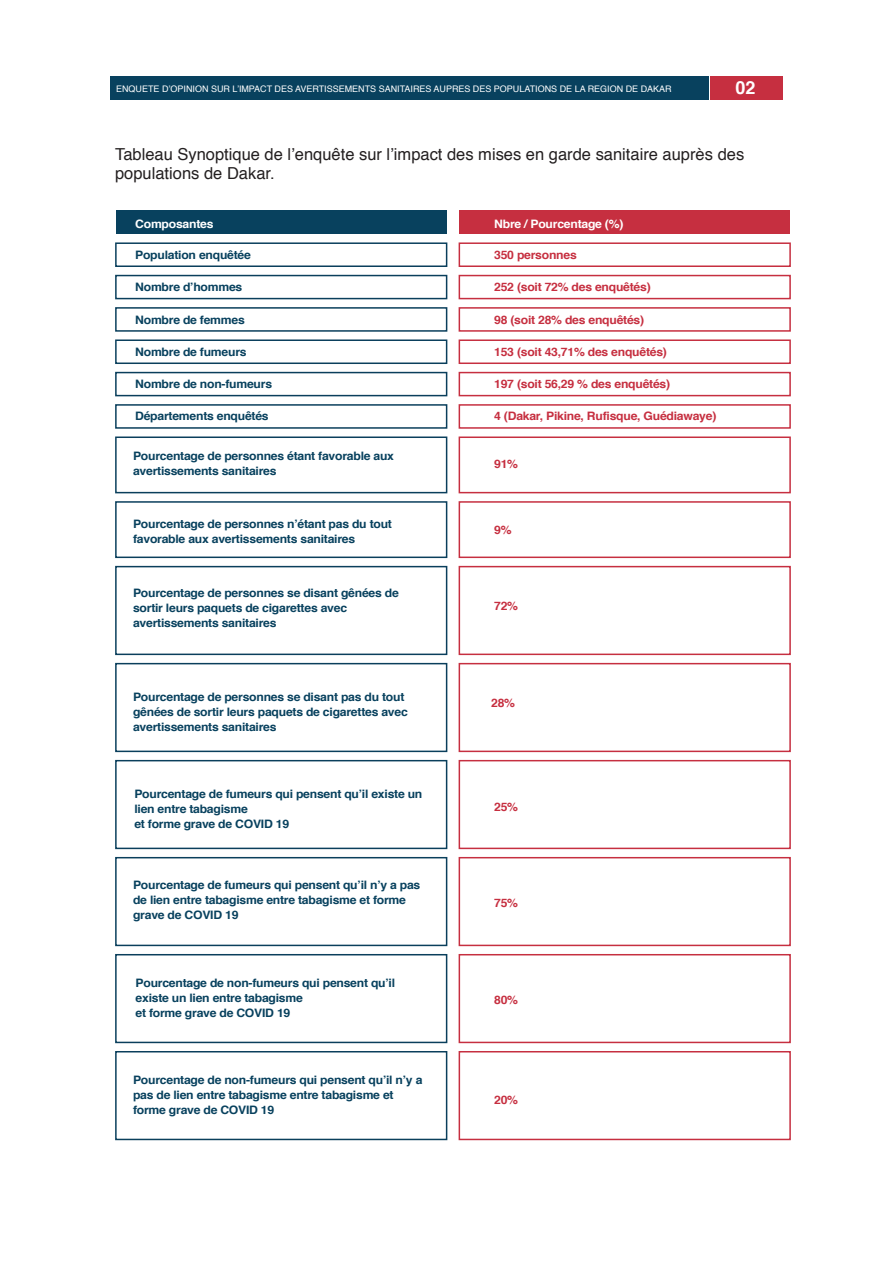
<style>
.page{position:relative;width:893px;height:1263px;background:#fff}
.page>*{position:absolute;margin:0;border:0;box-sizing:border-box;transform-origin:0 0}
.t1{font:700 18px "Helvetica";color:#fff}
.t2{font:16.5px/19.8px "Helvetica";color:#231f20}
.t3{font:700 11.7px/15px "Helvetica";letter-spacing:-.02em;color:#08415e;scale:1.05 1}
.t4{font:700 11.7px "Helvetica";letter-spacing:-.02em;color:#c62f40;scale:1.05 1}
.t5{font:700 11.7px "Helvetica";letter-spacing:-.02em;color:#fff;scale:1.05 1}
.t6{font:9px "Helvetica";color:#fff}
</style>
<div class="page">
<div style="left:459px;top:211px;width:331px;height:23px;background:#c62f40"></div>
<div style="left:459px;top:242px;width:332px;height:25px;border:2px solid #c62f40"></div>
<div style="left:459px;top:275px;width:332px;height:24px;border:2px solid #c62f40"></div>
<div style="left:459px;top:307px;width:332px;height:25px;border:2px solid #c62f40"></div>
<div style="left:459px;top:339px;width:332px;height:25px;border:2px solid #c62f40"></div>
<div style="left:459px;top:372px;width:332px;height:24px;border:2px solid #c62f40"></div>
<div style="left:459px;top:404px;width:332px;height:25px;border:2px solid #c62f40"></div>
<div style="left:459px;top:436px;width:332px;height:57px;border:2px solid #c62f40"></div>
<div style="left:459px;top:501px;width:332px;height:57px;border:2px solid #c62f40"></div>
<div style="left:459px;top:566px;width:332px;height:89px;border:2px solid #c62f40"></div>
<div style="left:459px;top:663px;width:332px;height:89px;border:2px solid #c62f40"></div>
<div style="left:459px;top:760px;width:332px;height:89px;border:2px solid #c62f40"></div>
<div style="left:459px;top:857px;width:332px;height:89px;border:2px solid #c62f40"></div>
<div style="left:459px;top:954px;width:332px;height:89px;border:2px solid #c62f40"></div>
<div style="left:459px;top:1051px;width:332px;height:89px;border:2px solid #c62f40"></div>
<div style="left:116px;top:211px;width:331px;height:23px;background:#08415e"></div>
<div style="left:115px;top:242px;width:332px;height:25px;border:2px solid #0a3f5c"></div>
<div style="left:115px;top:275px;width:332px;height:24px;border:2px solid #0a3f5c"></div>
<div style="left:115px;top:307px;width:332px;height:25px;border:2px solid #0a3f5c"></div>
<div style="left:115px;top:339px;width:332px;height:25px;border:2px solid #0a3f5c"></div>
<div style="left:115px;top:372px;width:332px;height:24px;border:2px solid #0a3f5c"></div>
<div style="left:115px;top:404px;width:332px;height:25px;border:2px solid #0a3f5c"></div>
<div style="left:115px;top:436px;width:332px;height:57px;border:2px solid #0a3f5c"></div>
<div style="left:115px;top:501px;width:332px;height:57px;border:2px solid #0a3f5c"></div>
<div style="left:115px;top:566px;width:332px;height:89px;border:2px solid #0a3f5c"></div>
<div style="left:115px;top:663px;width:332px;height:89px;border:2px solid #0a3f5c"></div>
<div style="left:115px;top:760px;width:332px;height:89px;border:2px solid #0a3f5c"></div>
<div style="left:115px;top:857px;width:332px;height:89px;border:2px solid #0a3f5c"></div>
<div style="left:115px;top:954px;width:332px;height:89px;border:2px solid #0a3f5c"></div>
<div style="left:115px;top:1051px;width:332px;height:89px;border:2px solid #0a3f5c"></div>
<div style="left:110px;top:76px;width:598px;height:23px;background:#08415e"></div>
<div style="left:710px;top:76px;width:73px;height:23px;background:#c62f40"></div>
<p class="t6" style="left:116px;top:85px;width:557px">ENQUETE D’OPINION SUR L’IMPACT DES AVERTISSEMENTS SANITAIRES AUPRES DES POPULATIONS DE LA REGION DE DAKAR</p>
<h1 class="t1" style="left:735px;top:80px;width:21px">02</h1>
<h2 class="t2" style="left:115px;top:145px;width:631px">Tableau Synoptique de l’enquête sur l’impact des mises en garde sanitaire auprès des populations de Dakar.</h2>
<p class="t5" style="left:135px;top:219px;width:76px">Composantes</p>
<p class="t5" style="left:494px;top:219px;width:125px">Nbre / Pourcentage (%)</p>
<p class="t3" style="left:135px;top:248px;width:112px">Population enquêtée</p>
<p class="t3" style="left:135px;top:281px;width:104px">Nombre d’hommes</p>
<p class="t3" style="left:135px;top:313px;width:106px">Nombre de femmes</p>
<p class="t3" style="left:135px;top:345px;width:108px">Nombre de fumeurs</p>
<p class="t3" style="left:135px;top:377px;width:132px">Nombre de non-fumeurs</p>
<p class="t3" style="left:135px;top:410px;width:129px">Départements enquêtés</p>
<p class="t3" style="left:133px;top:449px;width:250px">Pourcentage de personnes étant favorable aux avertissements sanitaires</p>
<p class="t3" style="left:133px;top:517px;width:248px">Pourcentage de personnes n’étant pas du tout favorable aux avertissements sanitaires</p>
<p class="t3" style="left:133px;top:587px;width:255px">Pourcentage de personnes se disant gênées de sortir leurs paquets de cigarettes avec avertissements sanitaires</p>
<p class="t3" style="left:133px;top:690px;width:263px">Pourcentage de personnes se disant pas du tout gênées de sortir leurs paquets de cigarettes avec avertissements sanitaires</p>
<p class="t3" style="left:134px;top:787px;width:276px">Pourcentage de fumeurs qui pensent qu’il existe un lien entre tabagisme<br>et forme grave de COVID 19</p>
<p class="t3" style="left:133px;top:878px;width:275px">Pourcentage de fumeurs qui pensent qu’il n’y a pas de lien entre tabagisme entre tabagisme et forme grave de COVID 19</p>
<p class="t3" style="left:136px;top:976px;width:249px">Pourcentage de non-fumeurs qui pensent qu’il existe un lien entre tabagisme<br>et forme grave de COVID 19</p>
<p class="t3" style="left:133px;top:1073px;width:277px">Pourcentage de non-fumeurs qui pensent qu’il n’y a pas de lien entre tabagisme entre tabagisme et forme grave de COVID 19</p>
<p class="t4" style="left:494px;top:250px;width:80px">350 personnes</p>
<p class="t4" style="left:494px;top:282px;width:151px">252 (soit 72% des enquêtés)</p>
<p class="t4" style="left:494px;top:315px;width:144px">98 (soit 28% des enquêtés)</p>
<p class="t4" style="left:494px;top:347px;width:166px">153 (soit 43,71% des enquêtés)</p>
<p class="t4" style="left:494px;top:379px;width:169px">197 (soit 56,29 % des enquêtés)</p>
<p class="t4" style="left:494px;top:411px;width:213px">4 (Dakar, Pikine, Rufisque, Guédiawaye)</p>
<p class="t4" style="left:494px;top:459px;width:24px">91%</p>
<p class="t4" style="left:494px;top:525px;width:18px">9%</p>
<p class="t4" style="left:494px;top:601px;width:24px">72%</p>
<p class="t4" style="left:491px;top:698px;width:24px">28%</p>
<p class="t4" style="left:494px;top:802px;width:24px">25%</p>
<p class="t4" style="left:494px;top:898px;width:24px">75%</p>
<p class="t4" style="left:494px;top:995px;width:24px">80%</p>
<p class="t4" style="left:494px;top:1094px;width:24px">20%</p>
</div>
